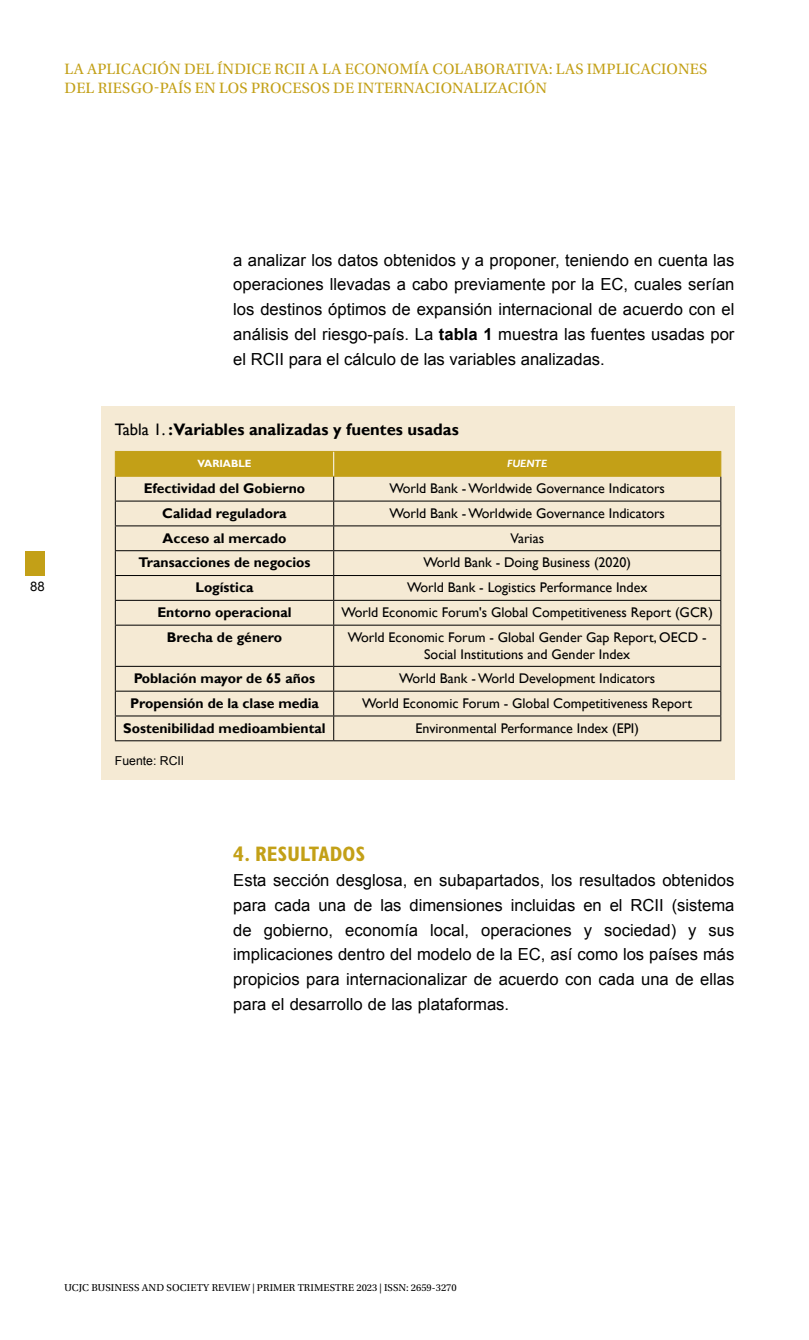
<style>
.page{position:relative;width:809px;height:1340px;background:#fff}
.page>*{position:absolute;margin:0;border:0;box-sizing:border-box;transform-origin:0 0}
.t1{font:700 condensed 21px "Gill Sans Std";letter-spacing:.005em;color:#c3a017}
.t2{font:16.62px/24.8px "Arial";color:#000;text-align:justify}
.t3{font:700 16.62px "Gill Sans";color:#000}
.t4{font:15.75px/18.9px "Utopia Std";letter-spacing:.01em;color:#c3a017}
.t5{font:14px/17.5px "Gill Sans";color:#000;text-align:center}
.t6{font:700 14px "Gill Sans";color:#000}
.t7{font:13.12px "Arial";color:#000}
.t8{font:12.25px "Arial";color:#000}
.t9{font:10.5px "Utopia Std";letter-spacing:.01em;color:#000}
.t10{font:700 10.5px "Gill Sans";color:#fff}
.t11{font:italic 700 10.5px "Gill Sans";color:#fff}
.s1{font-weight:700}
.s2{font-weight:400}
</style>
<div class="page">
<div style="left:25px;top:551px;width:20px;height:24px;background:#c3a017"></div>
<div style="left:101px;top:406px;width:633px;height:373px;background:#f5ead4"></div>
<hr style="left:115px;top:625px;width:1px;height:41px;background:#000">
<hr style="left:333px;top:625px;width:1px;height:41px;background:#000">
<hr style="left:720px;top:625px;width:1px;height:41px;background:#000">
<svg style="left:115px;top:667px;width:1px;height:73px"></svg>
<svg style="left:333px;top:667px;width:1px;height:73px"></svg>
<svg style="left:720px;top:667px;width:1px;height:73px"></svg>
<hr style="left:115px;top:624px;width:219px;height:1px;background:#000">
<hr style="left:334px;top:624px;width:387px;height:1px;background:#000">
<hr style="left:115px;top:666px;width:219px;height:1px;background:#000">
<hr style="left:334px;top:666px;width:387px;height:1px;background:#000">
<hr style="left:115px;top:690px;width:219px;height:1px;background:#000">
<hr style="left:334px;top:690px;width:387px;height:1px;background:#000">
<hr style="left:115px;top:715px;width:219px;height:1px;background:#000">
<hr style="left:334px;top:715px;width:387px;height:1px;background:#000">
<hr style="left:115px;top:740px;width:219px;height:1px;background:#000">
<hr style="left:334px;top:740px;width:387px;height:1px;background:#000">
<svg style="left:115px;top:451px;width:606px;height:173px"></svg>
<p class="t4" style="left:65px;top:59px;width:644px">LA APLICACIÓN DEL ÍNDICE RCII A LA ECONOMÍA COLABORATIVA: LAS IMPLICACIONES<br>DEL RIESGO-PAÍS EN LOS PROCESOS DE INTERNACIONALIZACIÓN</p>
<p class="t7" style="left:30px;top:577px;width:16px">88</p>
<p class="t2" style="left:233px;top:247px;width:503px">a analizar los datos obtenidos y a proponer, teniendo en cuenta las operaciones llevadas a cabo previamente por la EC, cuales serían los destinos óptimos de expansión internacional de acuerdo con el análisis del riesgo-país. La <span class="s1">tabla 1</span> muestra las fuentes usadas por el RCII para el cálculo de las variables analizadas.</p>
<p class="t3" style="left:115px;top:420px;width:345px"><span class="s2">Tabla 1.</span> :Variables analizadas y fuentes usadas</p>
<p class="t10" style="left:197px;top:457px;width:56px">VARIABLE</p>
<p class="t11" style="left:507px;top:458px;width:41px">FUENTE</p>
<p class="t6" style="left:144px;top:480px;width:163px">Efectividad del Gobierno</p>
<p class="t5" style="left:389px;top:480px;width:277px">World Bank - Worldwide Governance Indicators</p>
<p class="t6" style="left:162px;top:504px;width:126px">Calidad reguladora</p>
<p class="t5" style="left:389px;top:504px;width:277px">World Bank - Worldwide Governance Indicators</p>
<p class="t6" style="left:162px;top:529px;width:125px">Acceso al mercado</p>
<p class="t5" style="left:510px;top:529px;width:35px">Varias</p>
<p class="t6" style="left:138px;top:554px;width:173px">Transacciones de negocios</p>
<p class="t5" style="left:423px;top:554px;width:209px">World Bank - Doing Business (2020)</p>
<p class="t6" style="left:195px;top:579px;width:59px">Logística</p>
<p class="t5" style="left:407px;top:579px;width:242px">World Bank - Logistics Performance Index</p>
<p class="t6" style="left:157px;top:604px;width:136px">Entorno operacional</p>
<p class="t5" style="left:341px;top:604px;width:373px">World Economic Forum's Global Competitiveness Report (GCR)</p>
<p class="t6" style="left:167px;top:628px;width:117px">Brecha de género</p>
<p class="t5" style="left:348px;top:628px;width:360px">World Economic Forum - Global Gender Gap Report, OECD -<br>Social Institutions and Gender Index</p>
<p class="t6" style="left:134px;top:670px;width:183px">Población mayor de 65 años</p>
<p class="t5" style="left:399px;top:670px;width:258px">World Bank - World Development Indicators</p>
<p class="t6" style="left:130px;top:694px;width:190px">Propensión de la clase media</p>
<p class="t5" style="left:362px;top:694px;width:331px">World Economic Forum - Global Competitiveness Report</p>
<p class="t6" style="left:123px;top:719px;width:204px">Sostenibilidad medioambiental</p>
<p class="t5" style="left:415px;top:719px;width:225px">Environmental Performance Index (EPI)</p>
<p class="t8" style="left:115px;top:752px;width:71px">Fuente: RCII</p>
<p class="t1" style="left:233px;top:841px;width:133px">4. RESULTADOS</p>
<p class="t2" style="left:233px;top:867px;width:503px">Esta sección desglosa, en subapartados, los resultados obtenidos para cada una de las dimensiones incluidas en el RCII (sistema de gobierno, economía local, operaciones y sociedad) y sus implicaciones dentro del modelo de la EC, así como los países más propicios para internacionalizar de acuerdo con cada una de ellas para el desarrollo de las plataformas.</p>
<p class="t9" style="left:64px;top:1281px;width:394px">UCJC BUSINESS AND SOCIETY REVIEW | PRIMER TRIMESTRE 2023 | ISSN: 2659-3270</p>
</div>
